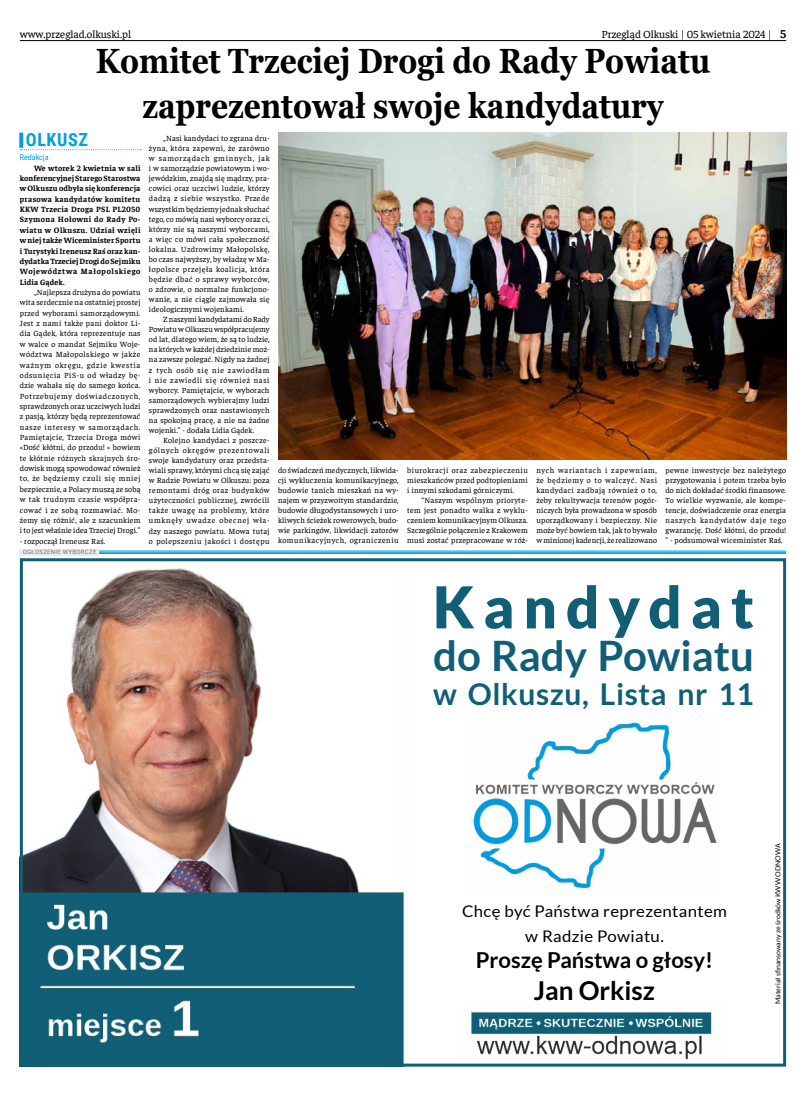
<style>
.page{position:relative;width:806px;height:1095px;background:#fff}
.page>*{position:absolute;margin:0;border:0;box-sizing:border-box;transform-origin:0 0}
.t1{font:900 57.8px "Lato";letter-spacing:.155em;color:#115f76}
.t2{font:700 42px "Lato";color:#115f76}
.t3{font:700 35px/45.8px "Georgia";color:#000;text-align:center;scale:.85 1}
.t4{font:700 30px "Lato";letter-spacing:.02em;color:#115f76}
.t5{font:700 26px "Lato";color:#000}
.t6{font:700 22px "Lato";color:#000}
.t7{font:700 18px "Roboto Condensed";letter-spacing:.035em;color:#009fe3}
.t8{font:16px/24.2px "Lato";letter-spacing:.02em;color:#000;text-align:center;scale:1.05 1}
.t9{font:11px "Faustina";color:#000}
.t10{font:8px/10.1px "Faustina";letter-spacing:.02em;color:#000;text-align:justify}
.t11{font:700 8px/10.4px "Faustina";letter-spacing:.085em;color:#000;text-align:justify}
.t12{font:8px "Roboto Condensed";color:#009ee3}
.t13{font:7px "Lato";color:#000}
.t14{font:6px "Roboto";letter-spacing:.05em;color:#706f6f}
.s1{font-weight:700;font-size:12px}
</style>
<div class="page">
<hr style="left:20px;top:40px;width:765px;height:1px;background:#000">
<img style="left:24px;top:568px;width:380px;height:494px">
<img style="left:471px;top:720px;width:246px;height:169px">
<img style="left:471px;top:1012px;width:241px;height:48px">
<div style="left:20px;top:558px;width:765px;height:508px;border:3px solid #115f76"></div>
<svg style="left:19px;top:133px;width:4px;height:15px"></svg>
<svg style="left:20px;top:149px;width:121px;height:1px"></svg>
<img style="left:278px;top:133px;width:507px;height:326px">
<hr style="left:20px;top:550px;width:765px;height:1px;background:#009fe3">
<hr style="left:20px;top:552px;width:765px;height:1px;background:#009fe3">
<hr style="left:20px;top:553px;width:765px;height:1px;background:#009fe3">
<div style="left:20px;top:549px;width:79px;height:6px;background:#ededed"></div>
<h3 class="t9" style="left:20px;top:27px;width:113px">www.przeglad.olkuski.pl</h3>
<h3 class="t9" style="left:601px;top:27px;width:186px">Przegląd Olkuski | 05 kwietnia 2024 | <span class="s1">5</span></h3>
<h3 class="t3" style="left:96px;top:38px;width:723px">Komitet Trzeciej Drogi do Rady Powiatu zaprezentował swoje kandydatury</h3>
<h3 class="t7" style="left:26px;top:127px;width:64px">OLKUSZ</h3>
<p class="t12" style="left:20px;top:152px;width:30px">Redakcja</p>
<p class="t11" style="left:20px;top:162px;width:122px;text-indent:14px">We wtorek 2 kwietnia w sali konferencyjnej Starego Starostwa w Olkuszu odbyła się konferencja prasowa kandydatów komitetu KKW Trzecia Droga PSL PL2050<br>Szymona Hołowni do Rady Po&shy;wiatu w Olkuszu. Udział wzięli w niej także Wiceminister Sportu i Turystyki Ireneusz Raś oraz kan&shy;dydatka Trzeciej Drogi do Sejmiku Województwa Małopolskiego Lidia Gądek.</p>
<p class="t10" style="left:20px;top:286px;width:122px;line-height:10.4px;text-indent:14px">„Najlepsza drużyna do powiatu wita serdecznie na ostatniej prostej przed wyborami samorządowymi.<br>Jest z nami także pani doktor Li&shy;dia Gądek, która reprezentuje nas w walce o mandat Sejmiku Woje&shy;wództwa Małopolskiego w jakże ważnym okręgu, gdzie kwestia odsunięcia PiS-u od władzy bę&shy;dzie wahała się do samego końca.<br>Potrzebujemy doświadczonych, sprawdzonych oraz uczciwych ludzi z pasją, którzy będą reprezentować nasze interesy w samorządach.<br>Pamiętajcie, Trzecia Droga mówi «Dość kłótni, do przodu! » bowiem te kłótnie różnych skrajnych śro&shy;dowisk mogą spowodować również to, że będziemy czuli się mniej bezpiecznie, a Polacy muszą ze sobą w tak trudnym czasie współpra&shy;cować i ze sobą rozmawiać. Mo&shy;żemy się różnić, ale z szacunkiem i to jest właśnie idea Trzeciej Drogi.”</p>
<p class="t10" style="left:20px;top:535px;width:87px">- rozpoczął Ireneusz Raś.</p>
<p class="t14" style="left:23px;top:547px;width:75px">OGŁOSZENIE WYBORCZE</p>
<p class="t10" style="left:149px;top:133px;width:122px;text-indent:14px">„Nasi kandydaci to zgrana dru&shy;żyna, która zapewni, że zarówno w samorządach gminnych, jak i w samorządzie powiatowym i wo&shy;jewódzkim, znajdą się mądrzy, pra&shy;cowici oraz uczciwi ludzie, którzy dadzą z siebie wszystko. Przede wszystkim będziemy jednak słuchać tego, co mówią nasi wyborcy oraz ci, którzy nie są naszymi wyborcami, a więc co mówi cała społeczność lokalna. Uzdrowimy Małopolskę, bo czas najwyższy, by władzę w Ma&shy;łopolsce przejęła koalicja, która będzie dbać o sprawy wyborców, o zdrowie, o normalne funkcjono&shy;wanie, a nie ciągle zajmowała się ideologicznymi wojenkami.</p>
<p class="t10" style="left:149px;top:314px;width:122px;text-indent:14px">Z naszymi kandydatami do Rady Powiatu w Olkuszu współpracujemy od lat, dlatego wiem, że są to ludzie, na których w każdej dziedzinie moż&shy;na zawsze polegać. Nigdy na żadnej z tych osób się nie zawiodłam i nie zawiedli się również nasi wyborcy. Pamiętajcie, w wyborach samorządowych wybierajmy ludzi sprawdzonych oraz nastawionych na spokojną pracę, a nie na żadne wojenki.” - dodała Lidia Gądek.</p>
<p class="t10" style="left:149px;top:434px;width:122px;text-indent:14px">Kolejno kandydaci z poszcze&shy;gólnych okręgów prezentowali swoje kandydatury oraz przedsta&shy;wiali sprawy, którymi chcą się zająć w Radzie Powiatu w Olkuszu: poza remontami dróg oraz budynków użyteczności publicznej, zwrócili także uwagę na problemy, które umknęły uwadze obecnej wła&shy;dzy naszego powiatu. Mowa tutaj o polepszeniu jakości i dostępu</p>
<p class="t10" style="left:278px;top:465px;width:122px">do świadczeń medycznych, likwida&shy;cji wykluczenia komunikacyjnego, budowie tanich mieszkań na wy&shy;najem w przyzwoitym standardzie, budowie długodystansowych i uro&shy;kliwych ścieżek rowerowych, budo&shy;wie parkingów, likwidacji zatorów komunikacyjnych, ograniczeniu</p>
<p class="t10" style="left:407px;top:465px;width:122px">biurokracji oraz zabezpieczeniu mieszkańców przed podtopieniami i innymi szkodami górniczymi.</p>
<p class="t10" style="left:407px;top:495px;width:122px;text-indent:14px">“Naszym wspólnym prioryte&shy;tem jest ponadto walka z wyklu&shy;czeniem komunikacyjnym Olkusza.<br>Szczególnie połączenie z Krakowem musi zostać przepracowane w róż-</p>
<p class="t10" style="left:536px;top:465px;width:122px">nych wariantach i zapewniam, że będziemy o to walczyć. Nasi kandydaci zadbają również o to, żeby rekultywacja terenów pogór&shy;niczych była prowadzona w sposób uporządkowany i bezpieczny. Nie może być bowiem tak, jak to bywało w minionej kadencji, że realizowano</p>
<p class="t10" style="left:665px;top:465px;width:122px">pewne inwestycje bez należytego przygotowania i potem trzeba było do nich dokładać środki finansowe.<br>To wielkie wyzwanie, ale kompe&shy;tencje, doświadczenie oraz energia naszych kandydatów daje tego gwarancję. Dość kłótni, do przodu! ” - podsumował wiceminister Raś.</p>
<h1 class="t1" style="left:433px;top:573px;width:322px">Kandydat</h1>
<h2 class="t2" style="left:433px;top:632px;width:322px">do Rady Powiatu</h2>
<h3 class="t4" style="left:433px;top:677px;width:322px">w Olkuszu, Lista nr 11</h3>
<h3 class="t8" style="left:462px;top:899px;width:254px">Chcę być Państwa reprezentantem w Radzie Powiatu.</h3>
<h3 class="t6" style="left:475px;top:947px;width:239px">Proszę Państwa o głosy!</h3>
<h3 class="t5" style="left:533px;top:975px;width:123px">Jan Orkisz</h3>
<p class="t13" style="left:773px;top:1004px;width:162px;rotate:-90deg">Materiał sfinansowany ze środków KWW ODNOWA</p>
</div>
